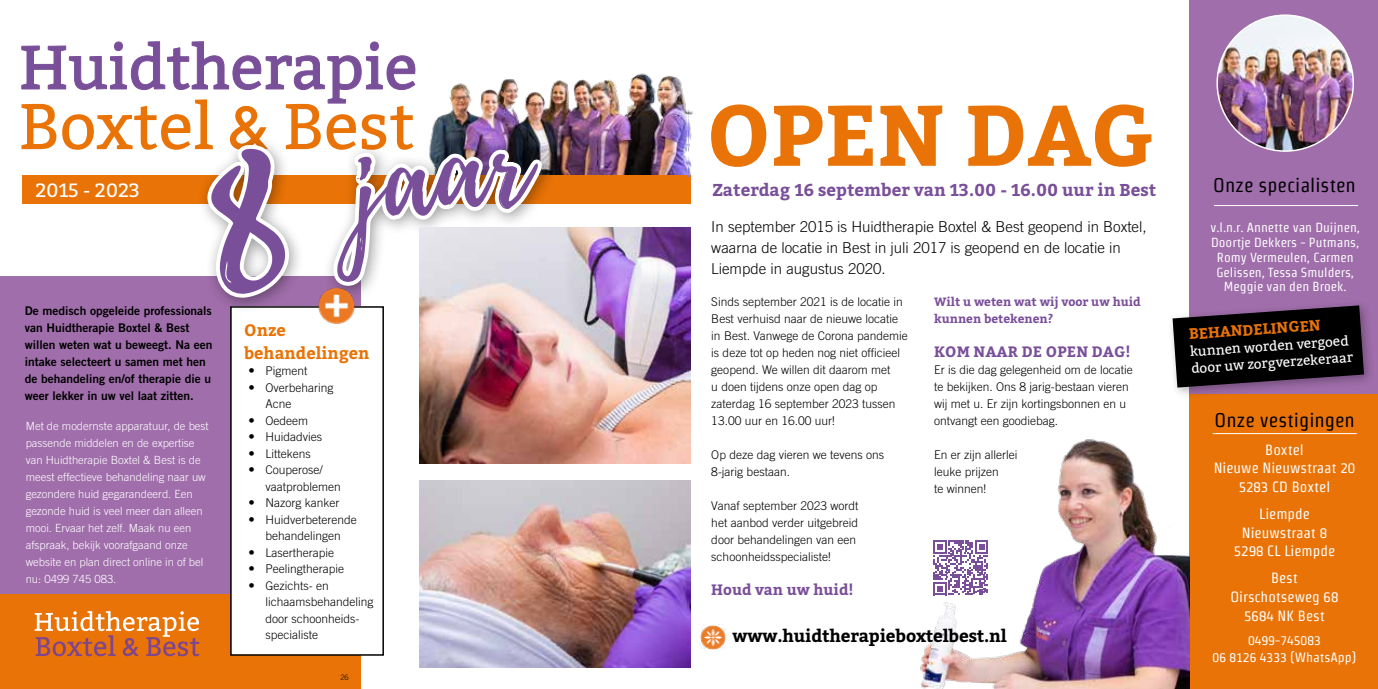
<style>
.page{position:relative;width:1378px;height:689px;background:#fff}
.page>*{position:absolute;margin:0;border:0;box-sizing:border-box;transform-origin:0 0}
.t1{font:700 85.5px "Bitter";color:#e97306}
.t2{font:19.8px "Strait";color:#000}
.t3{font:19.2px "Bitter";color:#fff}
.t4{font:700 17.25px "Bitter";letter-spacing:-.01em;color:#000}
.t5{font:700 17.1px "Bitter";color:#7a4f99}
.t6{font:700 16.5px/22.5px "Bitter";color:#e97306}
.t7{font:300 15px/21px "Trade Gothic LT Std";color:#000}
.t8{font:700 15px "Bitter";color:#7a4f99}
.t9{font:700 15px "Bitter";color:#e97306}
.t10{font:14.85px/18.8px "Strait";color:#fff;text-align:center}
.t11{font:13.5px/17px "Bitter";color:#fff}
.t12{font:13.5px/17px "Strait";color:#fff;text-align:center}
.t13{font:13.2px/14.9px "Strait";color:#fff;text-align:center}
.t14{font:300 12px/17px "Trade Gothic LT Std";color:#000}
.t15{font:12px/17px "Trade Gothic LT Std Bd 2";color:#000}
.t16{font:700 12px/17px "Bitter";color:#7a4f99}
.t17{font:300 11.25px/17px "Trade Gothic LT Std";color:#fff}
.t18{font:300 7.5px "Trade Gothic LT Std";color:#000}
.s1{font-size:12.75px}
</style>
<div class="page">
<img style="left:543px;top:73px;width:150px;height:103px">
<div style="left:0;top:276px;width:361px;height:413px;background:#a06eab"></div>
<div style="left:0;top:594px;width:361px;height:95px;background:#e97306"></div>
<svg style="left:35px;top:611px;width:164px;height:45px"></svg>
<div style="left:231px;top:307px;width:152px;height:348px;background:#fff"></div>
<div style="left:230px;top:306px;width:154px;height:350px;border:2px solid #000"></div>
<div style="left:22px;top:176px;width:667px;height:28px;background:#e97306"></div>
<div style="left:196px;top:134px;width:362px;height:181px;background:#000;opacity:.4"></div>
<img style="left:317px;top:309px;width:39px;height:15px">
<img style="left:419px;top:227px;width:271px;height:236px">
<img style="left:419px;top:480px;width:271px;height:188px">
<img style="left:700px;top:624px;width:26px;height:26px">
<div style="left:1189px;top:0;width:189px;height:689px;background:#a06eab"></div>
<div style="left:1189px;top:394px;width:189px;height:295px;background:#e97306"></div>
<hr style="left:1212px;top:433px;width:144px;height:1px;background:#fff">
<div style="left:1166px;top:299px;width:209px;height:100px;background:#000;opacity:.3"></div>
<svg style="left:1172px;top:305px;width:192px;height:82px;background:#1d161e"></svg>
<hr style="left:1214px;top:205px;width:144px;height:1px;background:#fff">
<div style="left:1217px;top:15px;width:136px;height:136px;background:#eff4f8;border-radius:50%"></div>
<img style="left:1218px;top:27px;width:135px;height:124px">
<svg style="left:689px;top:176px;width:1px;height:28px"></svg>
<img style="left:920px;top:439px;width:269px;height:250px">
<svg style="left:933px;top:540px;width:55px;height:55px"></svg>
<svg style="left:21px;top:41px;width:522px;height:268px"></svg>
<h3 class="t3" style="left:35px;top:177px;width:106px">2015 - 2023</h3>
<p class="t15" style="left:25px;top:302px;width:189px">De medisch opgeleide professionals van Huidtherapie Boxtel &amp; Best willen weten wat u beweegt. Na een intake selecteert u samen met hen de behandeling en/of therapie die u weer lekker in uw vel laat zitten.</p>
<p class="t17" style="left:26px;top:417px;width:184px">Met de modernste apparatuur, de best passende middelen en de expertise van Huidtherapie Boxtel &amp; Best is de meest effectieve behandeling naar uw gezondere huid gegarandeerd. Een gezonde huid is veel meer dan alleen mooi. Ervaar het zelf. Maak nu een afspraak, bekijk voorafgaand onze website en plan direct online in of bel nu: 0499 745 083.</p>
<h3 class="t6" style="left:244px;top:318px;width:127px">Onze behandelingen</h3>
<p class="t14" style="left:248px;top:362px;width:61px"><span class="s1">•</span> Pigment</p>
<p class="t14" style="left:265px;top:379px;width:70px;line-height:16.5px;text-indent:-17px"><span class="s1">•</span> Overbeharing<br>Acne</p>
<p class="t14" style="left:248px;top:412px;width:61px"><span class="s1">•</span> Oedeem</p>
<p class="t14" style="left:248px;top:428px;width:75px"><span class="s1">•</span> Huidadvies</p>
<p class="t14" style="left:248px;top:445px;width:64px"><span class="s1">•</span> Littekens</p>
<p class="t14" style="left:265px;top:461px;width:77px;line-height:16.5px;text-indent:-17px"><span class="s1">•</span> Couperose/ vaatproblemen</p>
<p class="t14" style="left:248px;top:494px;width:92px"><span class="s1">•</span> Nazorg kanker</p>
<p class="t14" style="left:248px;top:511px;width:110px;line-height:16.5px;text-align:center"><span class="s1">•</span> Huidverbeterende behandelingen</p>
<p class="t14" style="left:248px;top:544px;width:87px"><span class="s1">•</span> Lasertherapie</p>
<p class="t14" style="left:248px;top:560px;width:97px"><span class="s1">•</span> Peelingtherapie</p>
<p class="t14" style="left:265px;top:577px;width:110px;line-height:16.5px;text-indent:-17px"><span class="s1">•</span> Gezichts- en lichaamsbehandeling door schoonheids&shy;specialiste</p>
<p class="t18" style="left:340px;top:672px;width:10px">26</p>
<h1 class="t1" style="left:706px;top:70px;width:449px">OPEN DAG</h1>
<h3 class="t5" style="left:712px;top:177px;width:445px">Zaterdag 16 september van 13.00 - 16.00 uur in Best</h3>
<p class="t7" style="left:711px;top:216px;width:437px">In september 2015 is Huidtherapie Boxtel &amp; Best geopend in Boxtel, waarna de locatie in Best in juli 2017 is geopend en de locatie in<br>Liempde in augustus 2020.</p>
<p class="t14" style="left:711px;top:293px;width:198px">Sinds september 2021 is de locatie in Best verhuisd naar de nieuwe locatie in Best. Vanwege de Corona pandemie is deze tot op heden nog niet officieel geopend. We willen dit daarom met<br>u doen tijdens onze open dag op zaterdag 16 september 2023 tussen 13.00 uur en 16.00 uur!</p>
<p class="t14" style="left:711px;top:446px;width:174px">Op deze dag vieren we tevens ons<br>8-jarig bestaan.</p>
<p class="t14" style="left:711px;top:497px;width:149px">Vanaf september 2023 wordt het aanbod verder uitgebreid door behandelingen van een schoonheidsspecialiste!</p>
<p class="t8" style="left:711px;top:578px;width:144px">Houd van uw huid!</p>
<h3 class="t4" style="left:732px;top:622px;width:276px">www.huidtherapieboxtelbest.nl</h3>
<p class="t16" style="left:934px;top:292px;width:208px">Wilt u weten wat wij voor uw huid kunnen betekenen?</p>
<p class="t8" style="left:934px;top:340px;width:198px">KOM NAAR DE OPEN DAG!</p>
<p class="t14" style="left:934px;top:361px;width:200px">Er is die dag gelegenheid om de locatie te bekijken. Ons 8 jarig-bestaan vieren wij met u. Er zijn kortingsbonnen en u ontvangt een goodiebag.</p>
<p class="t14" style="left:934px;top:446px;width:85px">En er zijn allerlei leuke prijzen<br>te winnen!</p>
<h2 class="t2" style="left:1213px;top:174px;width:144px">Onze specialisten</h2>
<p class="t13" style="left:1210px;top:220px;width:151px">v.l.n.r. Annette van Duijnen,<br>Doortje Dekkers - Putmans,<br>Romy Vermeulen, Carmen<br>Gelissen, Tessa Smulders,</p>
<p class="t13" style="left:1224px;top:279px;width:124px">Meggie van den Broek.</p>
<p class="t9" style="left:1188px;top:322px;width:134px;rotate:-4deg">BEHANDELINGEN</p>
<p class="t11" style="left:1189px;top:343px;width:163px;rotate:-4deg">kunnen worden vergoed door uw zorgverzekeraar</p>
<h2 class="t2" style="left:1214px;top:409px;width:142px">Onze vestigingen</h2>
<p class="t10" style="left:1213px;top:440px;width:143px">Boxtel<br>Nieuwe Nieuwstraat 20<br>5283 CD Boxtel</p>
<p class="t10" style="left:1233px;top:504px;width:103px">Liempde<br>Nieuwstraat 8<br>5298 CL Liempde</p>
<p class="t10" style="left:1230px;top:569px;width:109px">Best<br>Oirschotseweg 68<br>5684 NK Best</p>
<p class="t12" style="left:1212px;top:632px;width:145px">0499-745083<br>06 8126 4333 (WhatsApp)</p>
</div>
